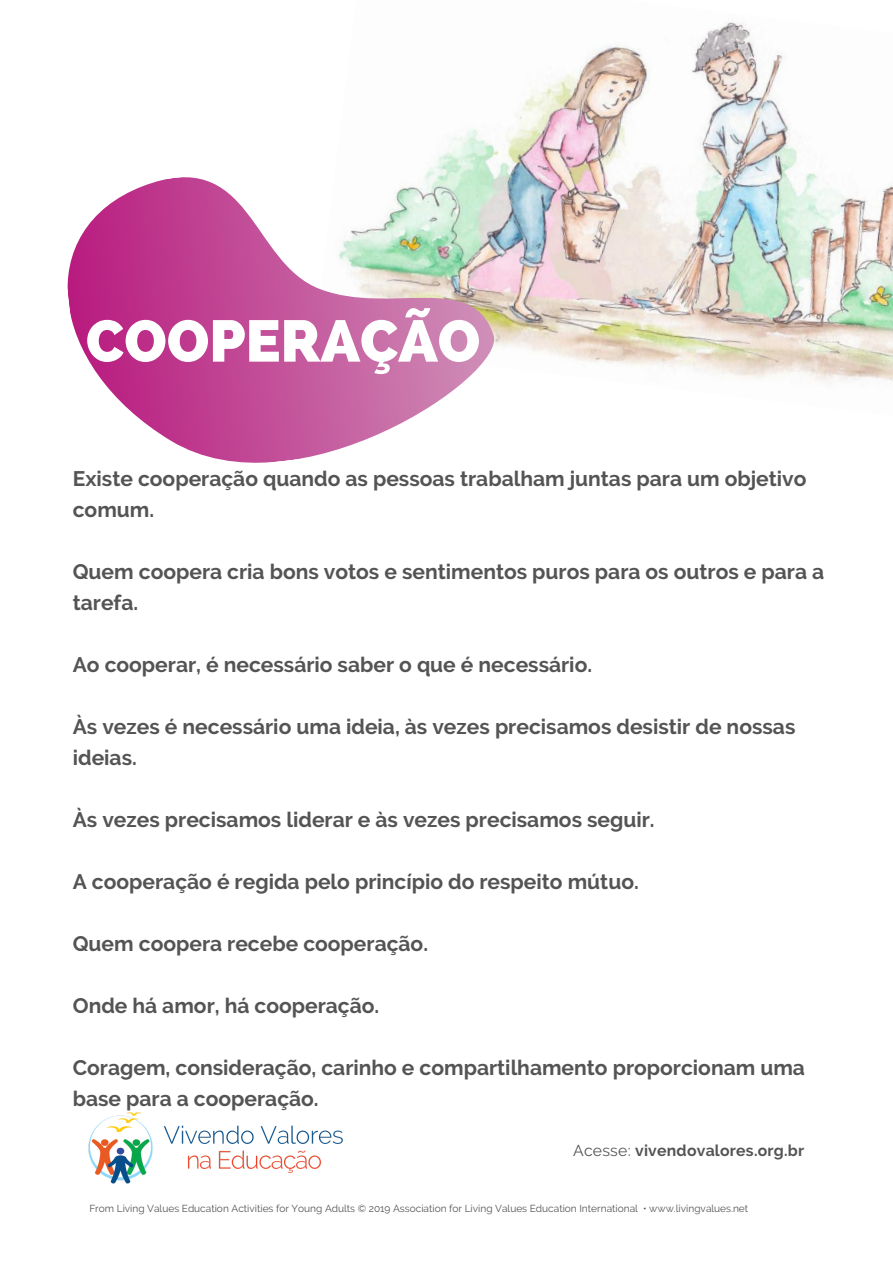
<style>
.page{position:relative;width:893px;height:1263px;background:#fff}
.page>*{position:absolute;margin:0;border:0;box-sizing:border-box;transform-origin:0 0}
.t1{font:800 58.5px "Raleway";color:#fff}
.t2{font:700 21px/31px "Raleway";color:#545454}
.t3{font:700 15.75px "Raleway";letter-spacing:.015em;color:#545454}
.t4{font:10.12px "Raleway";color:#545454}
.s1{font-weight:400}
</style>
<div class="page">
<img style="left:88px;top:1112px;width:255px;height:72px">
<img style="left:450px;top:22px;width:443px;height:362px">
<svg style="left:67px;top:144px;width:438px;height:319px"></svg>
<h1 class="t1" style="left:86px;top:307px;width:396px">COOPERAÇÃO</h1>
<p class="t2" style="left:73px;top:463px;width:735px">Existe cooperação quando as pessoas trabalham juntas para um objetivo comum.</p>
<p class="t2" style="left:73px;top:556px;width:753px">Quem coopera cria bons votos e sentimentos puros para os outros e para a tarefa.</p>
<p class="t2" style="left:73px;top:649px;width:521px">Ao cooperar, é necessário saber o que é necessário.</p>
<p class="t2" style="left:73px;top:711px;width:724px">Às vezes é necessário uma ideia, às vezes precisamos desistir de nossas ideias.</p>
<p class="t2" style="left:73px;top:804px;width:583px">Às vezes precisamos liderar e às vezes precisamos seguir.</p>
<p class="t2" style="left:73px;top:866px;width:567px">A cooperação é regida pelo princípio do respeito mútuo.</p>
<p class="t2" style="left:73px;top:928px;width:357px">Quem coopera recebe cooperação.</p>
<p class="t2" style="left:73px;top:990px;width:308px">Onde há amor, há cooperação.</p>
<p class="t2" style="left:73px;top:1052px;width:733px">Coragem, consideração, carinho e compartilhamento proporcionam uma base para a cooperação.</p>
<p class="t3" style="left:573px;top:1141px;width:232px"><span class="s1">Acesse:</span> vivendovalores.org.br</p>
<p class="t4" style="left:89px;top:1203px;width:660px">From Living Values Education Activities for Young Adults © 2019 Association for Living Values Education International • www.livingvalues.net</p>
</div>
